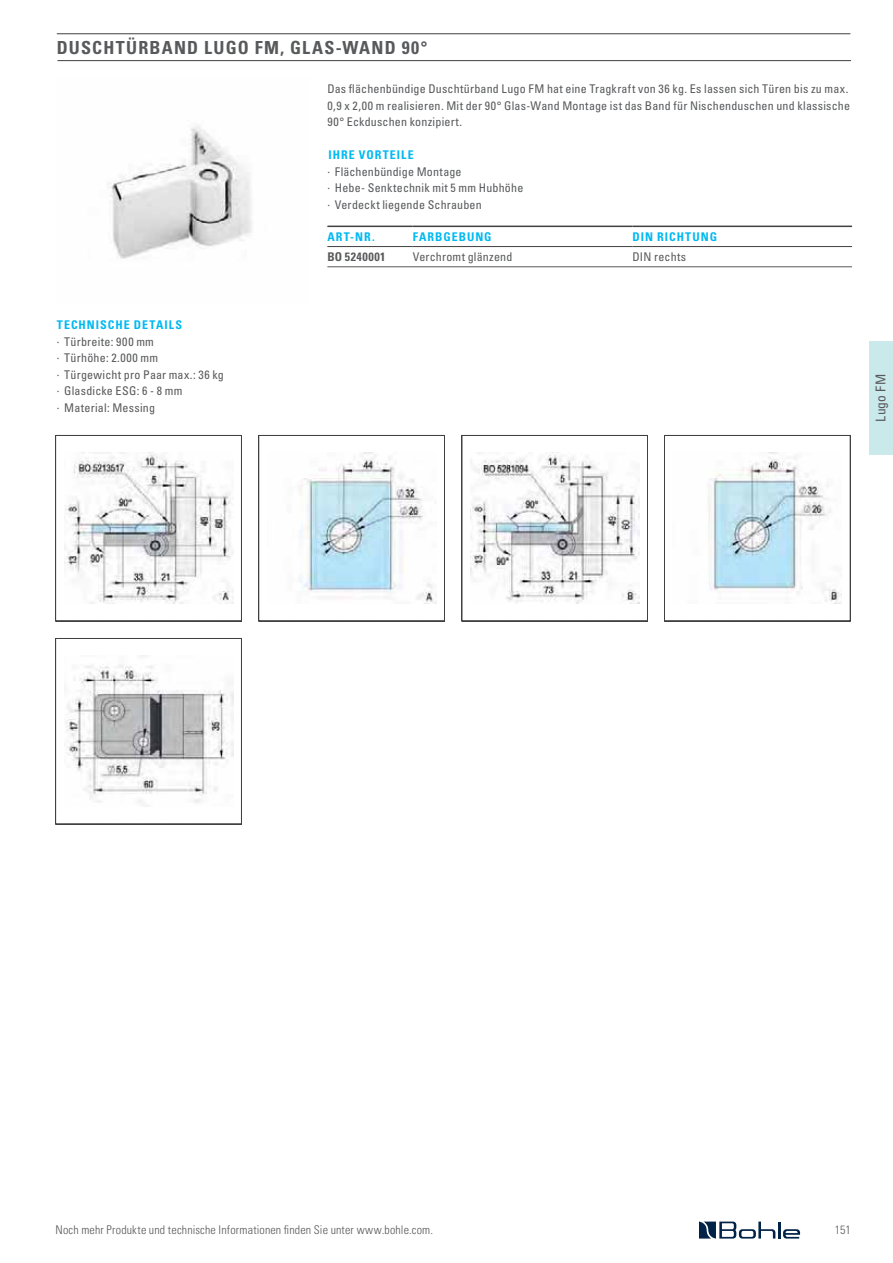
<style>
.page{position:relative;width:893px;height:1263px;background:#fff}
.page>*{position:absolute;margin:0;border:0;box-sizing:border-box;transform-origin:0 0}
.t1{font:18px "Univers LTCYR 67 Bold Cond";letter-spacing:.065em;color:#58595b}
.t2{font:condensed 13.5px "Univers LTCYR 57";letter-spacing:.025em;color:#58595b}
.t3{font:condensed 12px/16.5px "Univers LTCYR 57";letter-spacing:.015em;color:#58595b}
.t4{font:12px "Univers LTCYR 47 Light Cond";letter-spacing:.015em;color:#58595b}
.t5{font:12px "Univers LTCYR 67 Bold Cond";letter-spacing:.08em;color:#00b9f2}
.t6{font:12px "Univers LTCYR 67 Bold Cond";letter-spacing:.05em;color:#58595b}
</style>
<div class="page">
<div style="left:869px;top:341px;width:24px;height:114px;background:#c9e9eb"></div>
<svg style="left:699px;top:1222px;width:101px;height:17px"></svg>
<img style="left:108px;top:125px;width:144px;height:134px">
<hr style="left:57px;top:60px;width:794px;height:1px;background:#404041">
<hr style="left:57px;top:34px;width:793px;height:1px;background:#404041">
<hr style="left:327px;top:226px;width:86px;height:1px;background:#404041">
<hr style="left:327px;top:246px;width:86px;height:1px;background:#404041">
<hr style="left:413px;top:226px;width:219px;height:1px;background:#404041">
<hr style="left:413px;top:246px;width:219px;height:1px;background:#404041">
<hr style="left:632px;top:226px;width:220px;height:1px;background:#404041">
<hr style="left:632px;top:246px;width:220px;height:1px;background:#404041">
<hr style="left:327px;top:266px;width:525px;height:1px;background:#58595b">
<svg style="left:55px;top:638px;width:187px;height:186px"></svg>
<svg style="left:55px;top:435px;width:187px;height:186px"></svg>
<svg style="left:258px;top:435px;width:187px;height:186px"></svg>
<svg style="left:461px;top:435px;width:187px;height:186px"></svg>
<svg style="left:664px;top:435px;width:186px;height:186px"></svg>
<h1 class="t1" style="left:57px;top:40px;width:372px">DUSCHTÜRBAND LUGO FM, GLAS-WAND 90°</h1>
<p class="t3" style="left:327px;top:81px;width:524px">Das flächenbündige Duschtürband Lugo FM hat eine Tragkraft von 36 kg. Es lassen sich Türen bis zu max.<br>0,9 x 2,00 m realisieren. Mit der 90° Glas-Wand Montage ist das Band für Nischenduschen und klassische<br>90° Eckduschen konzipiert.</p>
<p class="t5" style="left:328px;top:150px;width:87px">IHRE VORTEILE</p>
<p class="t3" style="left:327px;top:164px;width:197px">· Flächenbündige Montage<br>· Hebe- Senktechnik mit 5 mm Hubhöhe · Verdeckt liegende Schrauben</p>
<p class="t5" style="left:327px;top:232px;width:49px">ART-NR.</p>
<p class="t5" style="left:413px;top:232px;width:80px">FARBGEBUNG</p>
<p class="t5" style="left:632px;top:232px;width:86px">DIN RICHTUNG</p>
<p class="t6" style="left:327px;top:252px;width:60px">BO 5240001</p>
<p class="t3" style="left:413px;top:250px;width:101px">Verchromt glänzend</p>
<p class="t3" style="left:632px;top:250px;width:55px">DIN rechts</p>
<p class="t5" style="left:57px;top:320px;width:127px">TECHNISCHE DETAILS</p>
<p class="t3" style="left:57px;top:334px;width:168px">· Türbreite: 900 mm<br>· Türhöhe: 2.000 mm<br>· Türgewicht pro Paar max.: 36 kg · Glasdicke ESG: 6 - 8 mm<br>· Material: Messing</p>
<p class="t2" style="left:875px;top:422px;width:49px;rotate:-90deg">Lugo FM</p>
<p class="t4" style="left:56px;top:1225px;width:379px">Noch mehr Produkte und technische Informationen finden Sie unter www.bohle.com.</p>
<p class="t4" style="left:835px;top:1225px;width:17px">151</p>
</div>
